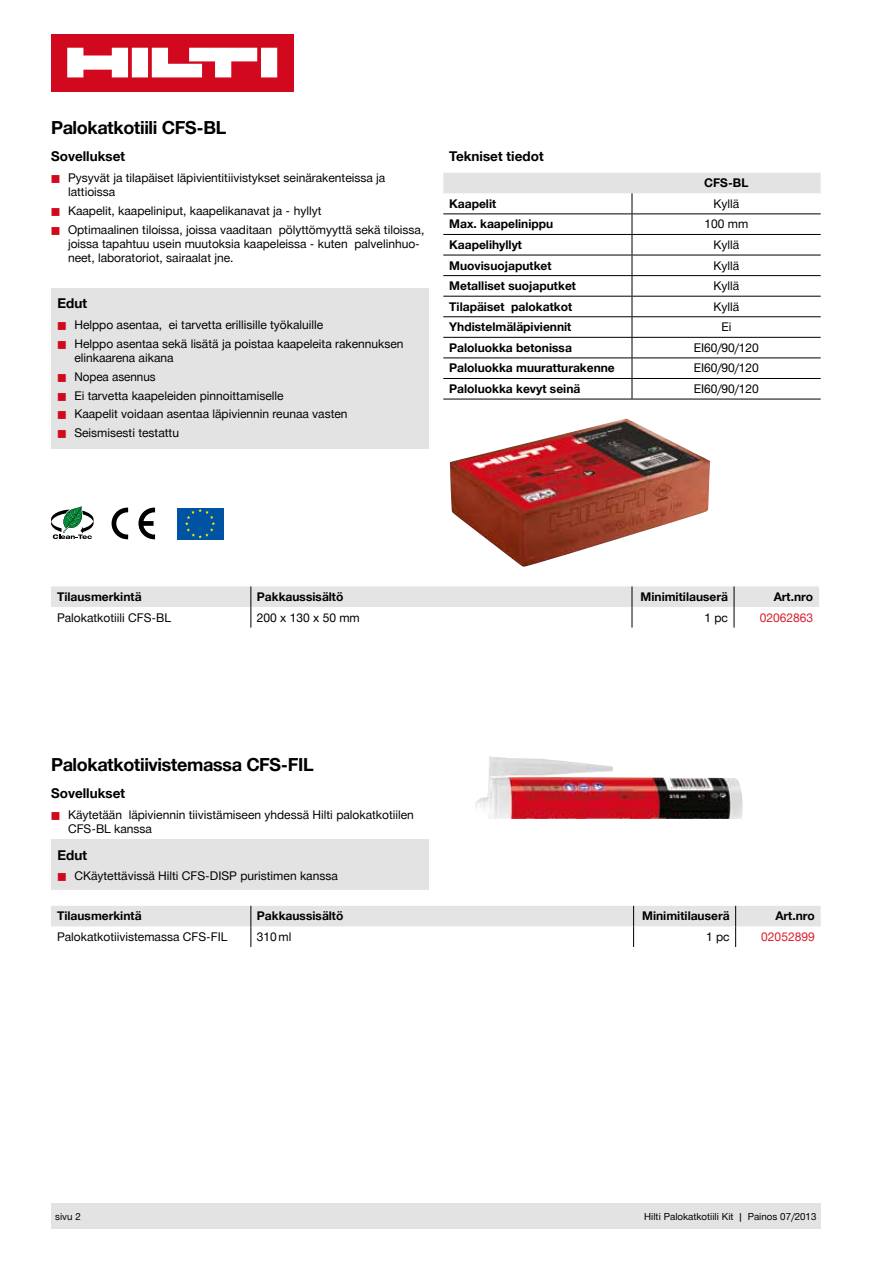
<style>
.page{position:relative;width:893px;height:1263px;background:#fff}
.page>*{position:absolute;margin:0;border:0;box-sizing:border-box;transform-origin:0 0}
.t1{font:700 18px "Hilti";letter-spacing:-.02em;color:#000}
.t2{font:700 13.5px "Hilti";color:#000}
.t3{font:12px/18.6px "Hilti";color:#000}
.t4{font:700 12px "Hilti";color:#000}
.t5{font:12px "Hilti";color:#d81e2d}
.t6{font:9.75px "Hilti";color:#000}
.s1{color:#d2091e}
</style>
<div class="page">
<div style="left:51px;top:1203px;width:770px;height:26px;background:#e3e3e3"></div>
<div style="left:51px;top:34px;width:242px;height:57px;background:#d2091e"></div>
<svg style="left:67px;top:48px;width:210px;height:29px"></svg>
<hr style="left:443px;top:399px;width:189px;height:1px;background:#000">
<svg style="left:443px;top:173px;width:378px;height:226px"></svg>
<hr style="left:632px;top:399px;width:189px;height:1px;background:#000">
<div style="left:51px;top:288px;width:377px;height:160px;background:#e3e3e3"></div>
<svg style="left:51px;top:586px;width:768px;height:42px"></svg>
<div style="left:51px;top:839px;width:377px;height:50px;background:#e3e3e3"></div>
<svg style="left:51px;top:906px;width:770px;height:41px"></svg>
<img style="left:450px;top:419px;width:260px;height:148px">
<svg style="left:51px;top:506px;width:43px;height:33px"></svg>
<img style="left:475px;top:756px;width:268px;height:63px">
<div style="left:177px;top:508px;width:46px;height:31px;background:#0053a2"></div>
<svg style="left:185px;top:509px;width:30px;height:29px"></svg>
<svg style="left:138px;top:508px;width:17px;height:31px"></svg>
<svg style="left:112px;top:508px;width:16px;height:31px"></svg>
<h1 class="t1" style="left:51px;top:117px;width:177px">Palokatkotiili CFS-BL</h1>
<p class="t2" style="left:51px;top:149px;width:76px">Sovellukset</p>
<p class="t3" style="left:68px;top:171px;width:319px;line-height:14.4px;text-indent:-17px"><span class="s1">◼</span> Pysyvät ja tilapäiset läpivientitiivistykset seinärakenteissa ja lattioissa</p>
<p class="t3" style="left:51px;top:202px;width:375px"><span class="s1">◼</span> Kaapelit, kaapeliniput, kaapelikanavat ja - hyllyt<br><span class="s1">◼</span> Optimaalinen tiloissa, joissa vaaditaan pölyttömyyttä sekä tiloissa,</p>
<p class="t3" style="left:68px;top:237px;width:353px;line-height:14.4px">joissa tapahtuu usein muutoksia kaapeleissa - kuten palvelinhuo&shy;neet, laboratoriot, sairaalat jne.</p>
<p class="t2" style="left:57px;top:296px;width:31px">Edut</p>
<p class="t3" style="left:57px;top:316px;width:348px"><span class="s1">◼</span> Helppo asentaa, ei tarvetta erillisille työkaluille<br><span class="s1">◼</span> Helppo asentaa sekä lisätä ja poistaa kaapeleita rakennuksen</p>
<p class="t3" style="left:57px;top:349px;width:292px;text-indent:17px">elinkaarena aikana<br><span class="s1">◼</span> Nopea asennus<br><span class="s1">◼</span> Ei tarvetta kaapeleiden pinnoittamiselle<br><span class="s1">◼</span> Kaapelit voidaan asentaa läpiviennin reunaa vasten <span class="s1">◼</span> Seismisesti testattu</p>
<p class="t2" style="left:449px;top:149px;width:96px">Tekniset tiedot</p>
<p class="t4" style="left:704px;top:176px;width:46px">CFS-BL</p>
<p class="t4" style="left:449px;top:197px;width:49px">Kaapelit</p>
<p class="t3" style="left:713px;top:194px;width:27px">Kyllä</p>
<p class="t4" style="left:449px;top:217px;width:105px">Max. kaapelinippu</p>
<p class="t3" style="left:704px;top:215px;width:45px">100 mm</p>
<p class="t4" style="left:449px;top:238px;width:74px">Kaapelihyllyt</p>
<p class="t3" style="left:713px;top:236px;width:27px">Kyllä</p>
<p class="t4" style="left:449px;top:258px;width:104px">Muovisuojaputket</p>
<p class="t3" style="left:713px;top:256px;width:27px">Kyllä</p>
<p class="t4" style="left:449px;top:279px;width:128px">Metalliset suojaputket</p>
<p class="t3" style="left:713px;top:277px;width:27px">Kyllä</p>
<p class="t4" style="left:449px;top:300px;width:125px">Tilapäiset palokatkot</p>
<p class="t3" style="left:713px;top:297px;width:27px">Kyllä</p>
<p class="t4" style="left:449px;top:320px;width:124px">Yhdistelmäläpiviennit</p>
<p class="t3" style="left:721px;top:318px;width:11px">Ei</p>
<p class="t4" style="left:449px;top:341px;width:124px">Paloluokka betonissa</p>
<p class="t3" style="left:694px;top:338px;width:67px">EI60/90/120</p>
<p class="t4" style="left:449px;top:361px;width:167px">Paloluokka muuratturakenne</p>
<p class="t3" style="left:694px;top:359px;width:67px">EI60/90/120</p>
<p class="t4" style="left:449px;top:382px;width:133px">Paloluokka kevyt seinä</p>
<p class="t3" style="left:694px;top:380px;width:67px">EI60/90/120</p>
<p class="t4" style="left:57px;top:590px;width:86px">Tilausmerkintä</p>
<p class="t4" style="left:257px;top:590px;width:88px">Pakkaussisältö</p>
<p class="t4" style="left:641px;top:590px;width:89px">Minimitilauserä</p>
<p class="t4" style="left:774px;top:590px;width:41px">Art.nro</p>
<p class="t3" style="left:57px;top:608px;width:116px">Palokatkotiili CFS-BL</p>
<p class="t3" style="left:257px;top:608px;width:104px">200 x 130 x 50 mm</p>
<p class="t3" style="left:704px;top:608px;width:25px">1 pc</p>
<p class="t5" style="left:760px;top:610px;width:55px">02062863</p>
<h1 class="t1" style="left:51px;top:754px;width:264px">Palokatkotiivistemassa CFS-FIL</h1>
<p class="t2" style="left:51px;top:785px;width:76px">Sovellukset</p>
<p class="t3" style="left:68px;top:807px;width:347px;line-height:14.4px;text-indent:-17px"><span class="s1">◼</span> Käytetään läpiviennin tiivistämiseen yhdessä Hilti palokatkotiilen<br>CFS-BL kanssa</p>
<p class="t2" style="left:57px;top:847px;width:31px">Edut</p>
<p class="t3" style="left:57px;top:867px;width:282px"><span class="s1">◼</span> CKäytettävissä Hilti CFS-DISP puristimen kanssa</p>
<p class="t4" style="left:57px;top:909px;width:86px">Tilausmerkintä</p>
<p class="t4" style="left:257px;top:909px;width:88px">Pakkaussisältö</p>
<p class="t4" style="left:642px;top:909px;width:89px">Minimitilauserä</p>
<p class="t4" style="left:775px;top:909px;width:41px">Art.nro</p>
<p class="t3" style="left:57px;top:927px;width:172px">Palokatkotiivistemassa CFS-FIL</p>
<p class="t3" style="left:257px;top:927px;width:36px">310 ml</p>
<p class="t3" style="left:706px;top:927px;width:25px">1 pc</p>
<p class="t5" style="left:761px;top:930px;width:55px">02052899</p>
<p class="t6" style="left:55px;top:1211px;width:27px">sivu 2</p>
<p class="t6" style="left:644px;top:1211px;width:174px">Hilti Palokatkotiili Kit | Painos 07 /2013</p>
</div>
